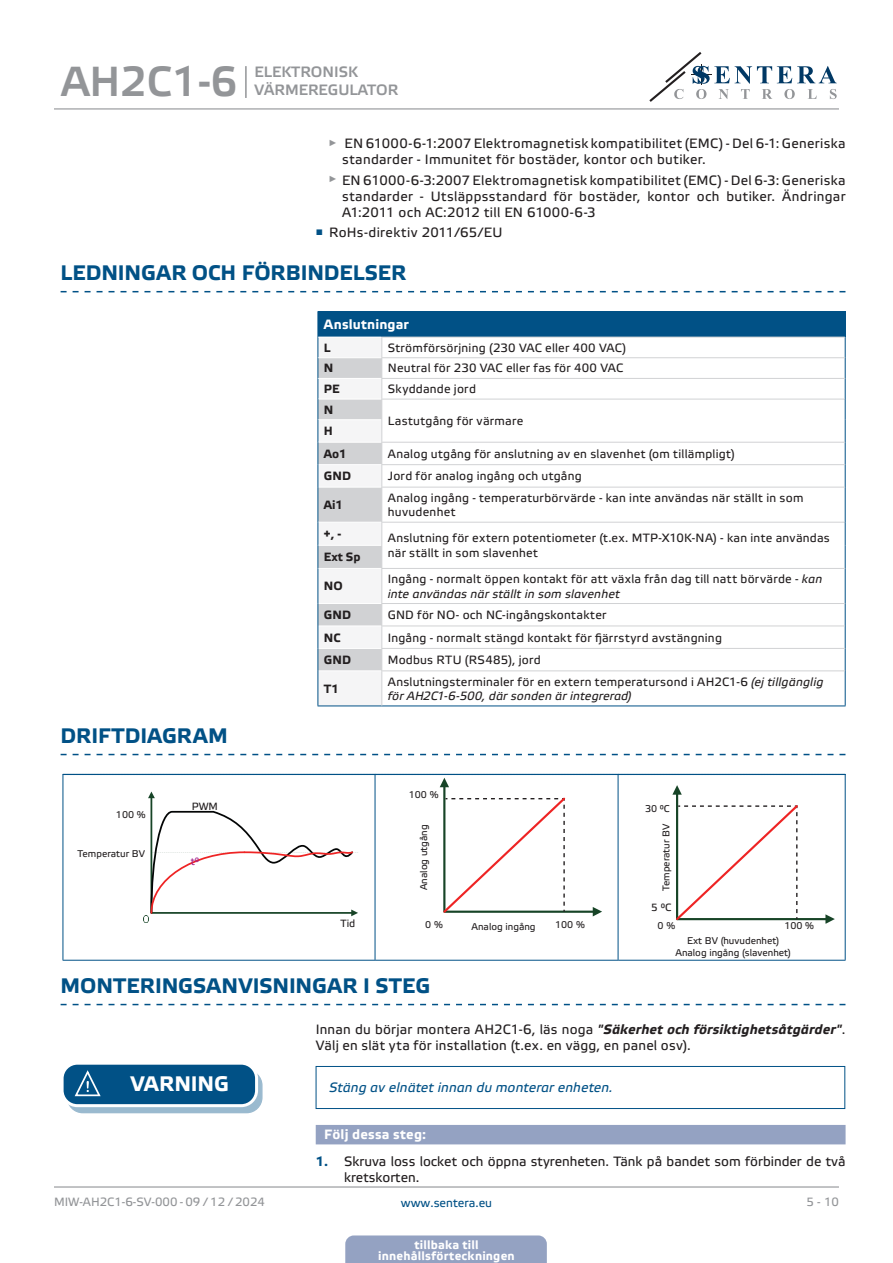
<style>
.page{position:relative;width:893px;height:1263px;background:#fff}
.page>*{position:absolute;margin:0;border:0;box-sizing:border-box;transform-origin:0 0}
.t1{font:42px "Etelka Medium Pro";color:#939598}
.t2{font:700 21px "Etelka Text Pro";letter-spacing:.005em;color:#015186}
.t3{font:700 21px "Etelka Text Pro";letter-spacing:-.01em;color:#fff}
.t4{font:15px/18px "Etelka Medium Pro";color:#939598}
.body{font:13.5px/16.2px "Etelka Text Pro";letter-spacing:.015em;color:#231f20}
.attention{font:italic 13.5px "Etelka Text Pro";letter-spacing:.01em;color:#015186}
.Number-roman{font:700 13.5px "Etelka Text Pro";letter-spacing:.02em;color:#fff}
.table_text{font:700 13.5px "Etelka Text Pro";letter-spacing:.015em;color:#fff}
.table_text-2{font:12px/14.4px "Etelka Text Pro";letter-spacing:.02em;color:#231f20}
.Body_text{font:700 12px "Etelka Text Pro";color:#231f20}
.t5{font:700 12px/10.5px "Etelka Text Pro";letter-spacing:.015em;color:#fff;text-align:center}
.t6{font:12px "Etelka Text Pro";color:#939598}
.t7{font:12px "Etelka Text Pro";color:#015186}
.Body_text-2{font:10.5px "Etelka Text Pro";color:#231f20}
.Body_text-3{font:10.5px "Etelka Text Pro";color:#a2238e}
.Body_text-4{font:9.75px "Etelka Text Pro";color:#231f20}
.s1{font-style:italic}
.s2{font-weight:700;font-style:italic}
.s3{font-weight:700;color:#015186}
</style>
<div class="page">
<hr style="left:54px;top:108px;width:785px;height:1px;background:#939598">
<hr style="left:54px;top:1186px;width:785px;height:1px;background:#939598">
<svg style="left:649px;top:52px;width:188px;height:50px"></svg>
<div style="left:345px;top:1235px;width:202px;height:28px;background:#94a2c2"></div>
<svg style="left:61px;top:291px;width:785px;height:1px"></svg>
<svg style="left:61px;top:754px;width:785px;height:1px"></svg>
<svg style="left:61px;top:1004px;width:785px;height:1px"></svg>
<div style="left:316px;top:1125px;width:530px;height:19px;background:#94a2c2"></div>
<div style="left:318px;top:312px;width:527px;height:25px;background:#015186"></div>
<svg style="left:382px;top:338px;width:463px;height:367px"></svg>
<hr style="left:318px;top:311px;width:64px;height:1px;background:#015186">
<hr style="left:382px;top:311px;width:464px;height:1px;background:#015186">
<hr style="left:381px;top:337px;width:464px;height:1px;background:#d1d2d4">
<hr style="left:381px;top:357px;width:464px;height:1px;background:#d1d2d4">
<hr style="left:381px;top:378px;width:464px;height:1px;background:#d1d2d4">
<hr style="left:381px;top:399px;width:464px;height:1px;background:#d1d2d4">
<svg style="left:845px;top:312px;width:1px;height:175px"></svg>
<hr style="left:845px;top:487px;width:1px;height:35px;background:#015186">
<hr style="left:381px;top:442px;width:464px;height:1px;background:#d1d2d4">
<hr style="left:381px;top:464px;width:464px;height:1px;background:#d1d2d4">
<hr style="left:381px;top:487px;width:464px;height:1px;background:#d1d2d4">
<hr style="left:381px;top:522px;width:464px;height:1px;background:#d1d2d4">
<svg style="left:845px;top:522px;width:1px;height:46px"></svg>
<hr style="left:845px;top:568px;width:1px;height:35px;background:#015186">
<svg style="left:845px;top:603px;width:1px;height:68px"></svg>
<hr style="left:845px;top:671px;width:1px;height:34px;background:#015186">
<hr style="left:382px;top:705px;width:464px;height:1px;background:#015186">
<hr style="left:381px;top:568px;width:464px;height:1px;background:#d1d2d4">
<hr style="left:381px;top:603px;width:464px;height:1px;background:#d1d2d4">
<hr style="left:381px;top:626px;width:464px;height:1px;background:#d1d2d4">
<hr style="left:381px;top:648px;width:464px;height:1px;background:#d1d2d4">
<hr style="left:381px;top:670px;width:464px;height:1px;background:#d1d2d4">
<svg style="left:318px;top:336px;width:64px;height:370px"></svg>
<hr style="left:381px;top:671px;width:1px;height:34px;background:#d1d2d4">
<hr style="left:63px;top:775px;width:1px;height:185px;background:#015186">
<hr style="left:375px;top:775px;width:1px;height:185px;background:#015186">
<hr style="left:618px;top:775px;width:1px;height:185px;background:#015186">
<hr style="left:845px;top:775px;width:1px;height:185px;background:#015186">
<hr style="left:63px;top:960px;width:312px;height:1px;background:#015186">
<hr style="left:375px;top:960px;width:243px;height:1px;background:#015186">
<hr style="left:618px;top:960px;width:228px;height:1px;background:#015186">
<svg style="left:62px;top:774px;width:784px;height:150px"></svg>
<div style="left:67px;top:1070px;width:195px;height:43px;background:linear-gradient(to right,#9abacf,#9bbbd0);border-radius:15px"></div>
<div style="left:67px;top:1069px;width:196px;height:44px;border:1px solid #015186;border-radius:15px"></div>
<div style="left:62px;top:1063px;width:195px;height:43px;background:#015186;border-radius:15px"></div>
<div style="left:61px;top:1062px;width:197px;height:45px;border:3px solid #fff;border-radius:15px"></div>
<svg style="left:73px;top:1070px;width:38px;height:36px"></svg>
<div style="left:316px;top:1066px;width:529px;height:43px;border:1px solid #015186"></div>
<hr style="left:245px;top:66px;width:2px;height:32px;background:#939598">
<h1 class="t1" style="left:61px;top:59px;width:178px">AH2C1-6</h1>
<p class="t4" style="left:254px;top:64px;width:145px">ELEKTRONISK<br>VÄRMEREGULATOR</p>
<p class="body" style="left:342px;top:136px;width:505px;text-indent:-14px"><sup>►</sup> EN 61000-6-1:2007 Elektromagnetisk kompatibilitet (EMC) - Del 6-1: Generiska standarder - Immunitet för bostäder, kontor och butiker.</p>
<p class="body" style="left:342px;top:173px;width:505px;text-align:justify;text-indent:-14px"><sup>►</sup> EN 61000-6-3:2007 Elektromagnetisk kompatibilitet (EMC) - Del 6-3: Generiska standarder - Utsläppsstandard för bostäder, kontor och butiker. Ändringar A1:2011 och AC:2012 till EN 61000-6-3</p>
<p class="body" style="left:316px;top:226px;width:188px"><sup>■</sup> RoHs-direktiv 2011/65/EU</p>
<p class="t2" style="left:61px;top:261px;width:347px">LEDNINGAR OCH FÖRBINDELSER</p>
<p class="table_text" style="left:324px;top:317px;width:87px">Anslutningar</p>
<p class="Body_text" style="left:324px;top:341px;width:8px">L</p>
<p class="table_text-2" style="left:388px;top:341px;width:240px">Strömförsörjning (230 VAC eller 400 VAC)</p>
<p class="Body_text" style="left:324px;top:362px;width:11px">N</p>
<p class="table_text-2" style="left:388px;top:362px;width:237px">Neutral för 230 VAC eller fas för 400 VAC</p>
<p class="Body_text" style="left:324px;top:382px;width:17px">PE</p>
<p class="table_text-2" style="left:388px;top:382px;width:90px">Skyddande jord</p>
<p class="Body_text" style="left:324px;top:403px;width:11px">N</p>
<p class="table_text-2" style="left:388px;top:414px;width:137px">Lastutgång för värmare</p>
<p class="Body_text" style="left:324px;top:424px;width:10px">H</p>
<p class="Body_text" style="left:324px;top:447px;width:24px">Ao1</p>
<p class="table_text-2" style="left:388px;top:447px;width:348px">Analog utgång för anslutning av en slavenhet (om tillämpligt)</p>
<p class="Body_text" style="left:324px;top:469px;width:29px">GND</p>
<p class="table_text-2" style="left:388px;top:470px;width:195px">Jord för analog ingång och utgång</p>
<p class="Body_text" style="left:324px;top:498px;width:21px">Ai1</p>
<p class="table_text-2" style="left:388px;top:491px;width:417px">Analog ingång - temperaturbörvärde - kan inte användas när ställt in som huvudenhet</p>
<p class="Body_text" style="left:324px;top:527px;width:19px">+, -</p>
<p class="table_text-2" style="left:388px;top:532px;width:443px">Anslutning för extern potentiometer (t.ex. MTP-X10K-NA) - kan inte användas när ställt in som slavenhet</p>
<p class="Body_text" style="left:324px;top:550px;width:38px">Ext Sp</p>
<p class="Body_text" style="left:324px;top:579px;width:20px">NO</p>
<p class="table_text-2" style="left:388px;top:572px;width:436px">Ingång - normalt öppen kontakt för att växla från dag till natt börvärde - <span class="s1">kan inte användas när ställt in som slavenhet</span></p>
<p class="Body_text" style="left:324px;top:608px;width:29px">GND</p>
<p class="table_text-2" style="left:388px;top:608px;width:220px">GND för NO- och NC-ingångskontakter</p>
<p class="Body_text" style="left:324px;top:631px;width:18px">NC</p>
<p class="table_text-2" style="left:388px;top:631px;width:336px">Ingång - normalt stängd kontakt för fjärrstyrd avstängning</p>
<p class="Body_text" style="left:324px;top:653px;width:29px">GND</p>
<p class="table_text-2" style="left:388px;top:653px;width:154px">Modbus RTU (RS485), jord</p>
<p class="Body_text" style="left:324px;top:682px;width:17px">T1</p>
<p class="table_text-2" style="left:388px;top:675px;width:437px">Anslutningsterminaler för en extern temperatursond i AH2C1-6 <span class="s1">(ej tillgänglig för AH2C1-6-500, där sonden är integrerad)</span></p>
<p class="t2" style="left:61px;top:724px;width:169px">DRIFTDIAGRAM</p>
<p class="Body_text-4" style="left:116px;top:809px;width:31px">100 %</p>
<p class="Body_text-4" style="left:78px;top:848px;width:69px">Temperatur BV</p>
<p class="Body_text-2" style="left:192px;top:801px;width:28px">PWM</p>
<p class="Body_text-3" style="left:191px;top:856px;width:10px">t°</p>
<p class="Body_text-2" style="left:341px;top:918px;width:16px">Tid</p>
<p class="Body_text-4" style="left:409px;top:790px;width:31px">100 %</p>
<p class="Body_text-4" style="left:419px;top:890px;width:67px;rotate:-90deg">Analog utgång</p>
<p class="Body_text-4" style="left:425px;top:919px;width:19px">0 %</p>
<p class="Body_text-4" style="left:471px;top:921px;width:66px">Analog ingång</p>
<p class="Body_text-4" style="left:555px;top:919px;width:31px">100 %</p>
<p class="Body_text-4" style="left:645px;top:804px;width:26px">30 °C</p>
<p class="Body_text-4" style="left:661px;top:891px;width:69px;rotate:-90deg">Temperatur BV</p>
<p class="Body_text-2" style="left:651px;top:902px;width:22px">5 °C</p>
<p class="Body_text-4" style="left:658px;top:920px;width:19px">0 %</p>
<p class="Body_text-4" style="left:784px;top:920px;width:31px">100 %</p>
<p class="Body_text-4" style="left:687px;top:936px;width:93px">Ext BV (huvudenhet)</p>
<p class="Body_text-4" style="left:675px;top:947px;width:117px">Analog ingång (slavenhet)</p>
<p class="t2" style="left:61px;top:974px;width:371px">MONTERINGSANVISNINGAR I STEG</p>
<p class="body" style="left:316px;top:1022px;width:531px">Innan du börjar montera AH2C1-6, läs noga <span class="s2">"Säkerhet och försiktighetsåtgärder"</span>.<br>Välj en slät yta för installation (t.ex. en vägg, en panel osv).</p>
<p class="t3" style="left:131px;top:1072px;width:100px">VARNING</p>
<p class="attention" style="left:329px;top:1080px;width:285px">Stäng av elnätet innan du monterar enheten.</p>
<p class="Number-roman" style="left:324px;top:1127px;width:104px">Följ dessa steg:</p>
<p class="body" style="left:344px;top:1154px;width:503px;text-indent:-28px"><span class="s3">1.</span> Skruva loss locket och öppna styrenheten. Tänk på bandet som förbinder de två kretskorten.</p>
<p class="t6" style="left:54px;top:1195px;width:212px">MIW-AH2C1-6-SV-000 - 09 / 12 / 2024</p>
<p class="t7" style="left:401px;top:1196px;width:93px">www.sentera.eu</p>
<p class="t6" style="left:806px;top:1195px;width:34px">5 - 10</p>
<p class="t5" style="left:378px;top:1240px;width:138px">tillbaka till innehållsförteckningen</p>
</div>
